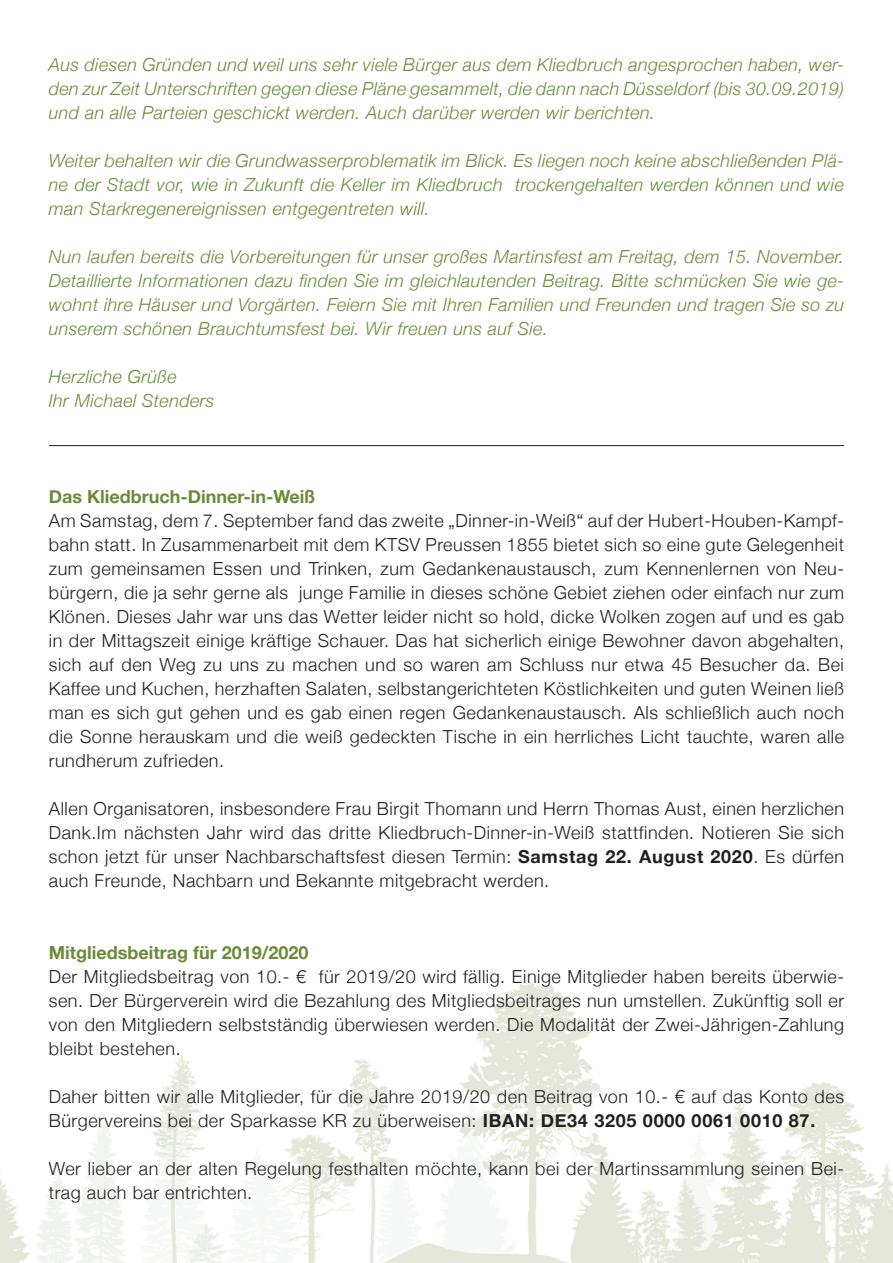
<style>
.page{position:relative;width:893px;height:1263px;background:#fff}
.page>*{position:absolute;margin:0;border:0;box-sizing:border-box;transform-origin:0 0}
.t1{font:300 18px/24px "Helvetica Neue";letter-spacing:.03em;color:#231f20;text-align:justify}
.t2{font:italic 300 18px/24px "Helvetica Neue";letter-spacing:.02em;color:#6b8b38;text-align:justify}
.t3{font:700 18px "Helvetica Neue";color:#6b8b38}
.s1{font-weight:700}
</style>
<div class="page">
<img style="left:0;top:982px;width:893px;height:281px">
<hr style="left:49px;top:445px;width:795px;height:1px;background:#231f20">
<p class="t2" style="left:49px;top:52px;width:797px">Aus diesen Gründen und weil uns sehr viele Bürger aus dem Kliedbruch angesprochen haben, wer&shy;den zur Zeit Unterschriften gegen diese Pläne gesammelt, die dann nach Düsseldorf (bis 30.09.2019) und an alle Parteien geschickt werden. Auch darüber werden wir berichten.</p>
<p class="t2" style="left:49px;top:148px;width:797px">Weiter behalten wir die Grundwasserproblematik im Blick. Es liegen noch keine abschließenden Plä&shy;ne der Stadt vor, wie in Zukunft die Keller im Kliedbruch trockengehalten werden können und wie man Starkregenereignissen entgegentreten will.</p>
<p class="t2" style="left:49px;top:244px;width:797px">Nun laufen bereits die Vorbereitungen für unser großes Martinsfest am Freitag, dem 15. November.<br>Detaillierte Informationen dazu finden Sie im gleichlautenden Beitrag. Bitte schmücken Sie wie ge&shy;wohnt ihre Häuser und Vorgärten. Feiern Sie mit Ihren Familien und Freunden und tragen Sie so zu unserem schönen Brauchtumsfest bei. Wir freuen uns auf Sie.</p>
<p class="t2" style="left:49px;top:364px;width:167px">Herzliche Grüße<br>Ihr Michael Stenders</p>
<p class="t3" style="left:49px;top:483px;width:268px">Das Kliedbruch-Dinner-in-Weiß</p>
<p class="t1" style="left:49px;top:507px;width:797px">Am Samstag, dem 7. September fand das zweite „Dinner-in-Weiß“ auf der Hubert-Houben-Kampf&shy;bahn statt. In Zusammenarbeit mit dem KTSV Preussen 1855 bietet sich so eine gute Gelegenheit zum gemeinsamen Essen und Trinken, zum Gedankenaustausch, zum Kennenlernen von Neu&shy;bürgern, die ja sehr gerne als junge Familie in dieses schöne Gebiet ziehen oder einfach nur zum Klönen. Dieses Jahr war uns das Wetter leider nicht so hold, dicke Wolken zogen auf und es gab in der Mittagszeit einige kräftige Schauer. Das hat sicherlich einige Bewohner davon abgehalten, sich auf den Weg zu uns zu machen und so waren am Schluss nur etwa 45 Besucher da. Bei Kaffee und Kuchen, herzhaften Salaten, selbstangerichteten Köstlichkeiten und guten Weinen ließ man es sich gut gehen und es gab einen regen Gedankenaustausch. Als schließlich auch noch die Sonne herauskam und die weiß gedeckten Tische in ein herrliches Licht tauchte, waren alle rundherum zufrieden.</p>
<p class="t1" style="left:49px;top:795px;width:797px">Allen Organisatoren, insbesondere Frau Birgit Thomann und Herrn Thomas Aust, einen herzlichen Dank.Im nächsten Jahr wird das dritte Kliedbruch-Dinner-in-Weiß stattfinden. Notieren Sie sich schon jetzt für unser Nachbarschaftsfest diesen Termin: <span class="s1">Samstag 22. August 2020</span>. Es dürfen auch Freunde, Nachbarn und Bekannte mitgebracht werden.</p>
<p class="t3" style="left:49px;top:938px;width:261px">Mitgliedsbeitrag für 2019/2020</p>
<p class="t1" style="left:49px;top:963px;width:797px">Der Mitgliedsbeitrag von 10.- € für 2019/20 wird fällig. Einige Mitglieder haben bereits überwie&shy;sen. Der Bürgerverein wird die Bezahlung des Mitgliedsbeitrages nun umstellen. Zukünftig soll er von den Mitgliedern selbstständig überwiesen werden. Die Modalität der Zwei-Jährigen-Zahlung bleibt bestehen.</p>
<p class="t1" style="left:49px;top:1083px;width:797px">Daher bitten wir alle Mitglieder, für die Jahre 2019/20 den Beitrag von 10.- € auf das Konto des<br>Bürgervereins bei der Sparkasse KR zu überweisen: <span class="s1">IBAN: DE34 3205 0000 0061 0010 87.</span></p>
<p class="t1" style="left:49px;top:1155px;width:797px">Wer lieber an der alten Regelung festhalten möchte, kann bei der Martinssammlung seinen Bei&shy;trag auch bar entrichten.</p>
</div>
